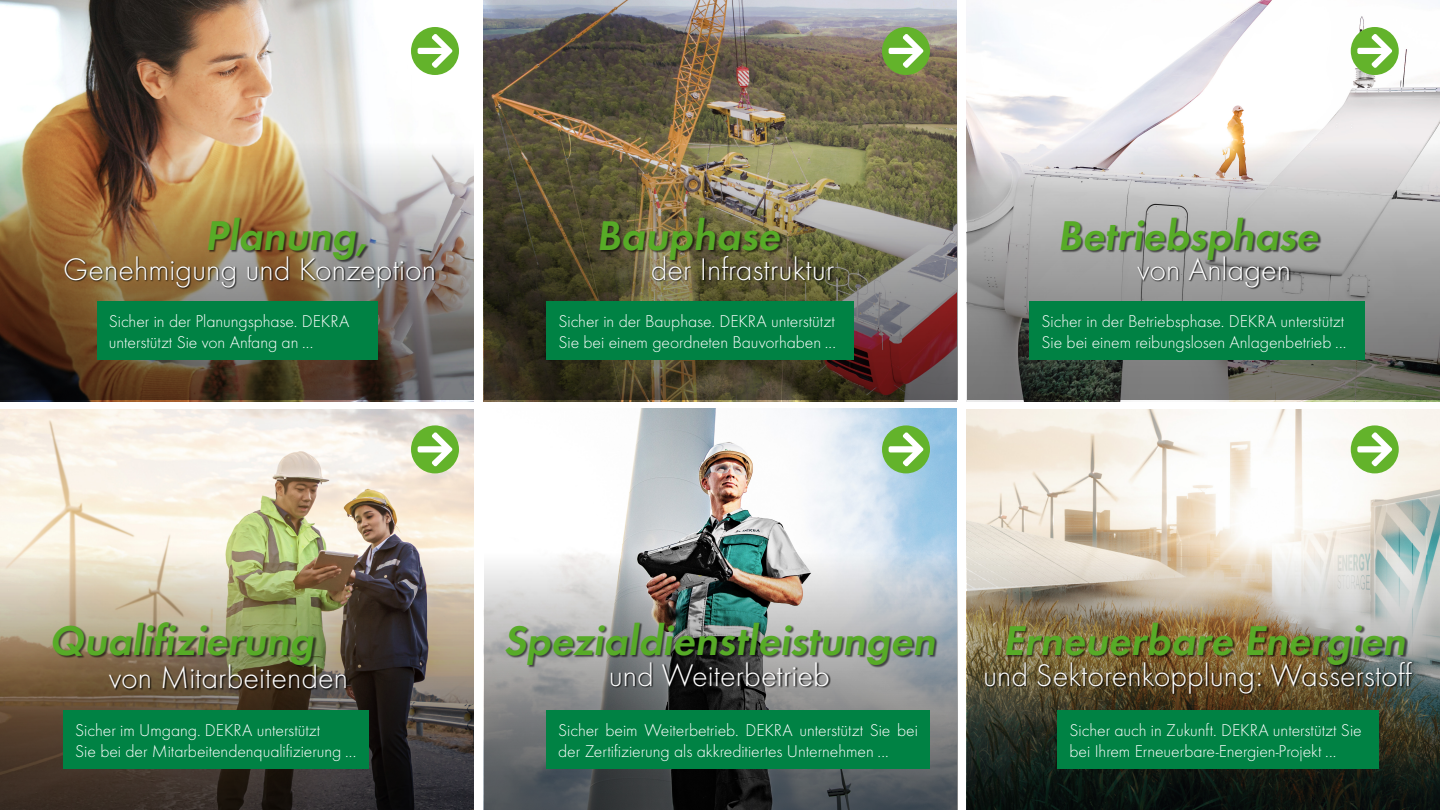
<style>
.page{position:relative;width:1440px;height:810px;background:#fff}
.page>*{position:absolute;margin:0;border:0;box-sizing:border-box;transform-origin:0 0}
.t1{font:43.12px "Futura Dem";color:#57ab27}
.t2{font:300 32.4px "Futura";color:#fff}
.t3{font:300 17.7px/21.2px "Futura";letter-spacing:-.005em;color:#fff}
</style>
<div class="page">
<img style="left:484px;top:0;width:473px;height:401px">
<img style="left:0;top:0;width:474px;height:401px">
<img style="left:484px;top:142px;width:474px;height:258px">
<div style="left:600px;top:218px;width:183px;height:45px;background:#000;opacity:.6"></div>
<div style="left:652px;top:256px;width:184px;height:27px;background:#000;opacity:.9"></div>
<img style="left:483px;top:409px;width:474px;height:401px">
<div style="left:546px;top:302px;width:308px;height:58px;background:#008244"></div>
<svg style="left:484px;top:552px;width:474px;height:258px;background:#818687"></svg>
<div style="left:506px;top:623px;width:432px;height:45px;background:#000;opacity:.6"></div>
<div style="left:611px;top:662px;width:220px;height:27px;background:#000;opacity:.9"></div>
<div style="left:546px;top:711px;width:384px;height:58px;background:#008244"></div>
<img style="left:966px;top:0;width:474px;height:401px">
<svg style="left:967px;top:142px;width:473px;height:258px;background:#a1a19f"></svg>
<div style="left:1061px;top:218px;width:261px;height:45px;background:#000;opacity:.6"></div>
<div style="left:1029px;top:302px;width:336px;height:58px;background:#008244"></div>
<div style="left:1137px;top:256px;width:154px;height:34px;background:#000;opacity:.9"></div>
<img style="left:0;top:142px;width:474px;height:258px">
<div style="left:209px;top:218px;width:160px;height:45px;background:#000;opacity:.6"></div>
<div style="left:65px;top:256px;width:371px;height:34px;background:#000;opacity:.9"></div>
<div style="left:97px;top:302px;width:280px;height:58px;background:#008244"></div>
<img style="left:0;top:409px;width:473px;height:143px">
<img style="left:0;top:552px;width:474px;height:258px">
<div style="left:53px;top:622px;width:264px;height:46px;background:#000;opacity:.6"></div>
<div style="left:109px;top:664px;width:239px;height:28px;background:#000;opacity:.9"></div>
<div style="left:63px;top:711px;width:306px;height:58px;background:#008244"></div>
<img style="left:966px;top:409px;width:474px;height:401px">
<img style="left:967px;top:552px;width:473px;height:258px">
<div style="left:1007px;top:623px;width:401px;height:45px;background:#000;opacity:.6"></div>
<div style="left:985px;top:661px;width:430px;height:35px;background:#000;opacity:.9"></div>
<div style="left:1058px;top:711px;width:321px;height:58px;background:#008244"></div>
<div style="left:1351px;top:425px;width:48px;height:48px;background:#63b32b;border-radius:50%"></div>
<svg style="left:1357px;top:432px;width:35px;height:34px"></svg>
<div style="left:882px;top:425px;width:48px;height:48px;background:#63b32b;border-radius:50%"></div>
<svg style="left:889px;top:432px;width:35px;height:34px"></svg>
<div style="left:411px;top:425px;width:48px;height:48px;background:#63b32b;border-radius:50%"></div>
<svg style="left:418px;top:432px;width:35px;height:34px"></svg>
<div style="left:1351px;top:27px;width:48px;height:48px;background:#63b32b;border-radius:50%"></div>
<svg style="left:1357px;top:34px;width:35px;height:34px"></svg>
<div style="left:882px;top:27px;width:48px;height:48px;background:#63b32b;border-radius:50%"></div>
<svg style="left:889px;top:34px;width:35px;height:34px"></svg>
<div style="left:411px;top:27px;width:48px;height:48px;background:#63b32b;border-radius:50%"></div>
<svg style="left:418px;top:34px;width:35px;height:34px"></svg>
<h1 class="t1" style="left:205px;top:204px;width:172px">Planung,</h1>
<h2 class="t2" style="left:63px;top:251px;width:374px">Genehmigung und Konzeption</h2>
<p class="t3" style="left:109px;top:310px;width:242px">Sicher in der Planungsphase. DEKRA unterstützt Sie von Anfang an ...</p>
<h1 class="t1" style="left:596px;top:204px;width:192px">Bauphase</h1>
<h2 class="t2" style="left:651px;top:251px;width:185px">der Infrastruktur</h2>
<p class="t3" style="left:558px;top:310px;width:279px">Sicher in der Bauphase. DEKRA unterstützt<br>Sie bei einem geordneten Bauvorhaben ...</p>
<h1 class="t1" style="left:1058px;top:204px;width:270px">Betriebsphase</h1>
<h2 class="t2" style="left:1137px;top:251px;width:156px">von Anlagen</h2>
<p class="t3" style="left:1042px;top:311px;width:306px">Sicher in der Betriebsphase. DEKRA unterstützt<br>Sie bei einem reibungslosen Anlagenbetrieb ...</p>
<h1 class="t1" style="left:49px;top:609px;width:274px">Qualifizierung</h1>
<h2 class="t2" style="left:109px;top:659px;width:241px">von Mitarbeitenden</h2>
<p class="t3" style="left:75px;top:719px;width:283px">Sicher im Umgang. DEKRA unterstützt<br>Sie bei der Mitarbeitendenqualifizierung ...</p>
<h1 class="t1" style="left:503px;top:609px;width:442px">Spezialdienstleistungen</h1>
<h2 class="t2" style="left:609px;top:656px;width:223px">und Weiterbetrieb</h2>
<p class="t3" style="left:558px;top:719px;width:361px">Sicher beim Weiterbetrieb. DEKRA unterstützt Sie bei der Zertifizierung als akkreditiertes Unternehmen ...</p>
<h1 class="t1" style="left:1003px;top:609px;width:412px">Erneuerbare Energien</h1>
<h2 class="t2" style="left:983px;top:656px;width:430px">und Sektorenkopplung: Wasserstoff</h2>
<p class="t3" style="left:1070px;top:719px;width:294px">Sicher auch in Zukunft. DEKRA unterstützt Sie bei Ihrem Erneuerbare-Energien-Projekt ...</p>
</div>
